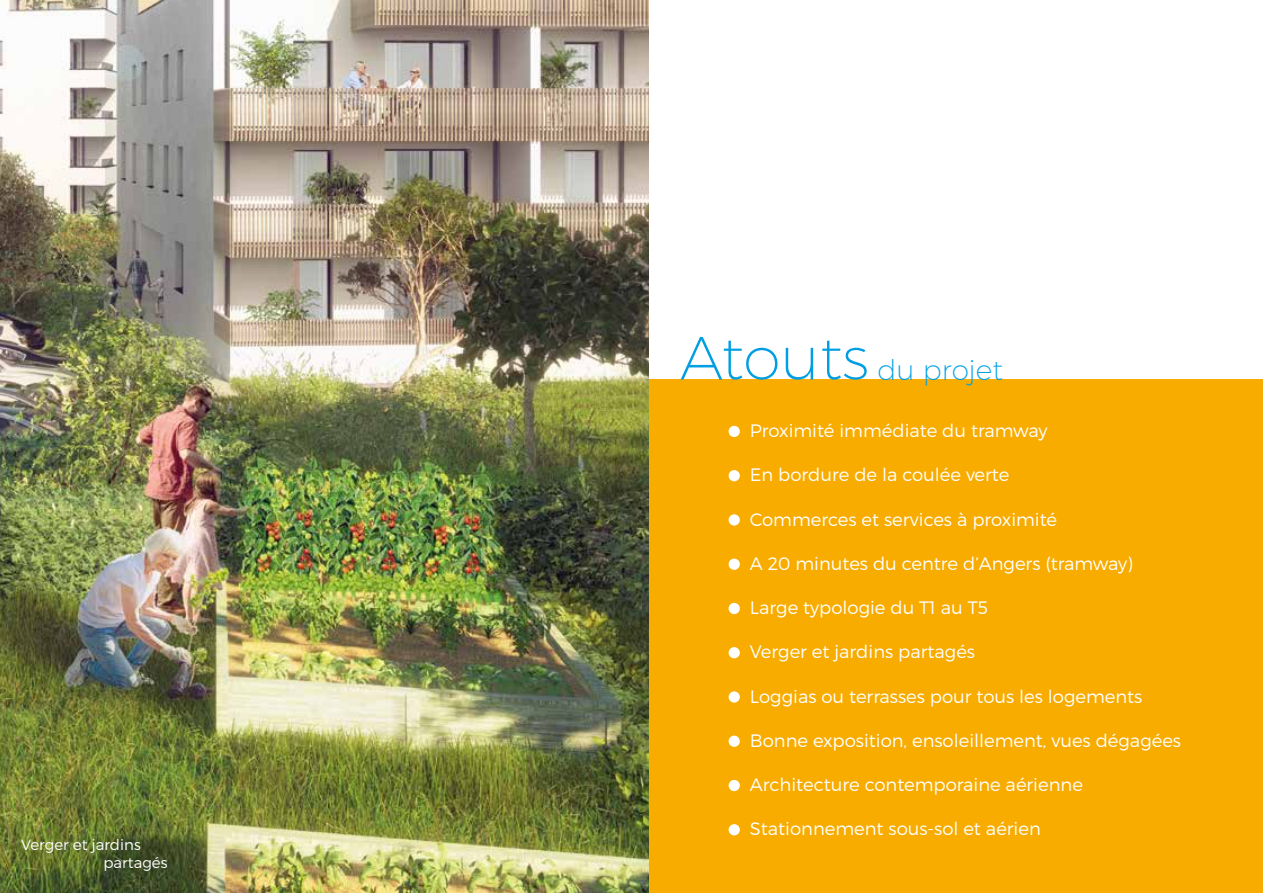
<style>
.page{position:relative;width:1263px;height:893px;background:#fff}
.page>*{position:absolute;margin:0;border:0;box-sizing:border-box;transform-origin:0 0}
.t1{font:200 28.2px "Montserrat";color:#009fe3}
.t2{font:300 18px "Montserrat";color:#fff}
.t3{font:300 15px/18px "Montserrat";color:#fff}
.s1{font-size:61.05px}
</style>
<div class="page">
<div style="left:642px;top:379px;width:621px;height:514px;background:#f8ac00"></div>
<div style="left:729px;top:426px;width:11px;height:11px;background:#fff;border-radius:50%"></div>
<div style="left:729px;top:470px;width:11px;height:11px;background:#fff;border-radius:50%"></div>
<div style="left:729px;top:514px;width:11px;height:12px;background:#fff;border-radius:50%"></div>
<div style="left:729px;top:559px;width:11px;height:11px;background:#fff;border-radius:50%"></div>
<div style="left:729px;top:603px;width:11px;height:11px;background:#fff;border-radius:50%"></div>
<div style="left:729px;top:647px;width:11px;height:11px;background:#fff;border-radius:50%"></div>
<div style="left:729px;top:691px;width:11px;height:12px;background:#fff;border-radius:50%"></div>
<div style="left:729px;top:736px;width:11px;height:11px;background:#fff;border-radius:50%"></div>
<div style="left:729px;top:780px;width:11px;height:11px;background:#fff;border-radius:50%"></div>
<div style="left:729px;top:824px;width:11px;height:11px;background:#fff;border-radius:50%"></div>
<img style="left:0;top:0;width:648px;height:893px">
<p class="t3" style="left:103px;top:835px;width:66px;text-indent:-82px">Verger et jardins partagés</p>
<h1 class="t1" style="left:680px;top:348px;width:324px"><span class="s1">Atouts</span> du projet</h1>
<p class="t2" style="left:750px;top:420px;width:299px">Proximité immédiate du tramway</p>
<p class="t2" style="left:750px;top:464px;width:261px">En bordure de la coulée verte</p>
<p class="t2" style="left:750px;top:508px;width:309px">Commerces et services à proximité</p>
<p class="t2" style="left:750px;top:552px;width:385px">A 20 minutes du centre d’Angers (tramway)</p>
<p class="t2" style="left:750px;top:597px;width:240px">Large typologie du T1 au T5</p>
<p class="t2" style="left:750px;top:641px;width:227px">Verger et jardins partagés</p>
<p class="t2" style="left:750px;top:685px;width:394px">Loggias ou terrasses pour tous les logements</p>
<p class="t2" style="left:750px;top:729px;width:433px">Bonne exposition, ensoleillement, vues dégagées</p>
<p class="t2" style="left:750px;top:774px;width:335px">Architecture contemporaine aérienne</p>
<p class="t2" style="left:750px;top:818px;width:292px">Stationnement sous-sol et aérien</p>
</div>
